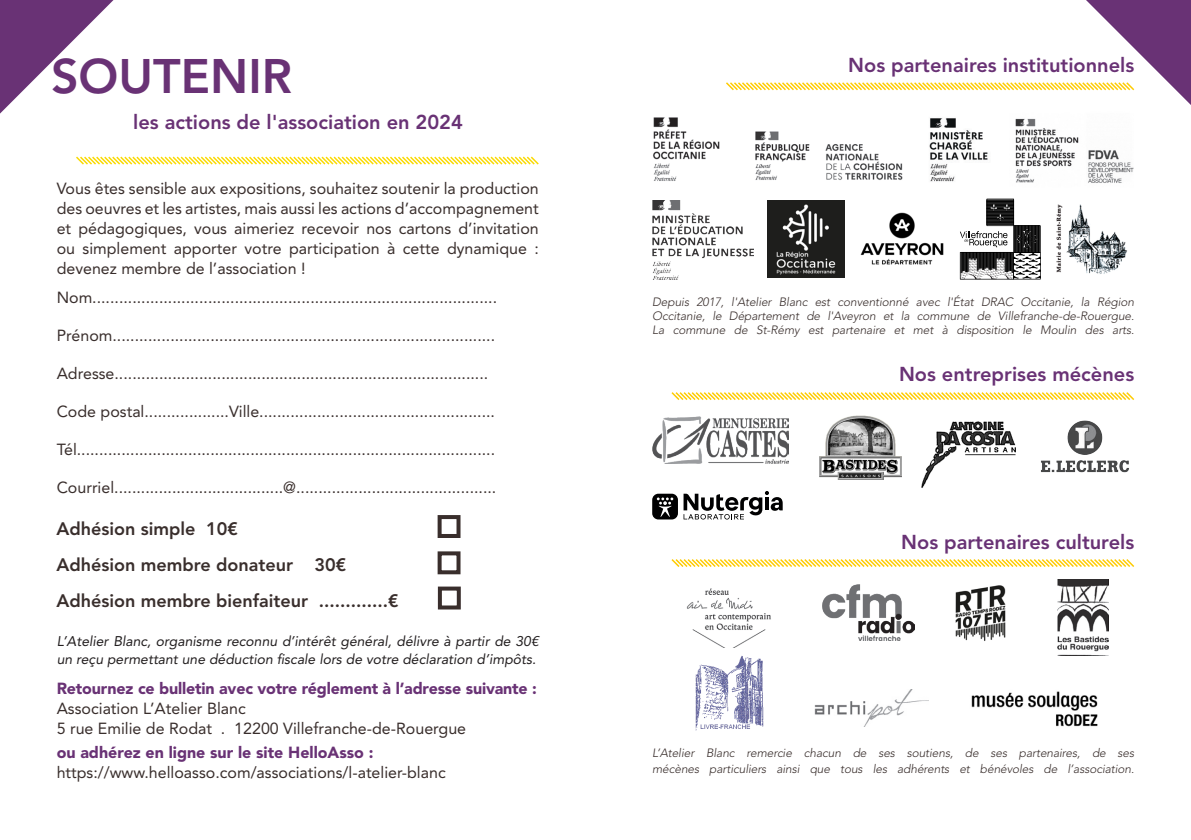
<style>
.page{position:relative;width:1191px;height:840px;background:#fff}
.page>*{position:absolute;margin:0;border:0;box-sizing:border-box;transform-origin:0 0}
.t1{font:800 48px "Avenir LT Std";color:#693275}
.t2{font:800 20px "Avenir LT Std";color:#693275}
.t3{font:800 18px "Avenir LT Std";color:#392e2c}
.t4{font:16px/20px "Avenir LT Std";color:#392e2c;text-align:justify}
.t5{font:900 16px/20px "Avenir LT Std";letter-spacing:-.01em;color:#693275}
.t6{font:italic 14px/18px "Avenir LT Std";color:#231f20}
.t7{font:italic 300 12px/14px "Avenir LT Std";letter-spacing:-.01em;color:#392e2c}
.s1{font-weight:400;color:#392e2c}
</style>
<div class="page">
<img style="left:1041px;top:420px;width:88px;height:53px">
<div style="left:437px;top:514px;width:23px;height:23px;border:4px solid #392e2c"></div>
<div style="left:437px;top:551px;width:23px;height:23px;border:4px solid #392e2c"></div>
<div style="left:438px;top:586px;width:23px;height:23px;border:4px solid #392e2c"></div>
<svg style="left:0;top:0;width:113px;height:113px"></svg>
<svg style="left:726px;top:0;width:465px;height:105px"></svg>
<img style="left:767px;top:200px;width:77px;height:77px">
<img style="left:1056px;top:204px;width:71px;height:70px">
<img style="left:921px;top:421px;width:95px;height:67px">
<img style="left:652px;top:416px;width:136px;height:47px">
<img style="left:819px;top:415px;width:82px;height:64px">
<img style="left:653px;top:117px;width:67px;height:64px">
<img style="left:652px;top:200px;width:101px;height:79px">
<img style="left:1057px;top:579px;width:51px;height:76px">
<svg style="left:671px;top:392px;width:464px;height:8px"></svg>
<svg style="left:671px;top:559px;width:463px;height:8px"></svg>
<img style="left:755px;top:131px;width:148px;height:49px">
<img style="left:929px;top:118px;width:59px;height:64px">
<img style="left:822px;top:584px;width:92px;height:56px">
<img style="left:814px;top:689px;width:114px;height:37px">
<img style="left:971px;top:691px;width:127px;height:36px">
<img style="left:955px;top:585px;width:51px;height:56px">
<img style="left:1015px;top:118px;width:118px;height:65px">
<img style="left:686px;top:588px;width:85px;height:58px">
<svg style="left:960px;top:198px;width:80px;height:81px"></svg>
<img style="left:860px;top:212px;width:84px;height:53px">
<img style="left:696px;top:656px;width:68px;height:75px">
<svg style="left:76px;top:156px;width:463px;height:9px"></svg>
<svg style="left:652px;top:491px;width:130px;height:28px"></svg>
<p class="t1" style="left:51px;top:48px;width:242px">SOUTENIR</p>
<p class="t2" style="left:133px;top:110px;width:331px">les actions de l'association en 2024</p>
<p class="t4" style="left:57px;top:178px;width:483px">Vous êtes sensible aux expositions, souhaitez soutenir la production des oeuvres et les artistes, mais aussi les actions d’accompagnement et pédagogiques, vous aimeriez recevoir nos cartons d’invitation ou simplement apporter votre participation à cette dynamique : devenez membre de l’association !</p>
<p class="t4" style="left:57px;top:287px;width:442px">Nom...........................................................................................</p>
<p class="t4" style="left:57px;top:325px;width:440px">Prénom......................................................................................</p>
<p class="t4" style="left:57px;top:363px;width:433px">Adresse....................................................................................</p>
<p class="t4" style="left:57px;top:401px;width:440px">Code postal...................Ville.....................................................</p>
<p class="t4" style="left:57px;top:439px;width:440px">Tél..............................................................................................</p>
<p class="t4" style="left:57px;top:477px;width:441px">Courriel......................................@.............................................</p>
<p class="t3" style="left:56px;top:517px;width:183px">Adhésion simple 10€</p>
<p class="t3" style="left:56px;top:553px;width:291px">Adhésion membre donateur 30€</p>
<p class="t3" style="left:56px;top:589px;width:344px">Adhésion membre bienfaiteur .............€</p>
<p class="t6" style="left:57px;top:632px;width:483px">L’Atelier Blanc, organisme reconnu d’intérêt général, délivre à partir de 30€ un reçu permettant une déduction fiscale lors de votre déclaration d’impôts.</p>
<p class="t5" style="left:57px;top:678px;width:482px">Retournez ce bulletin avec votre réglement à l’adresse suivante :<br><span class="s1">Association L’Atelier Blanc</span></p>
<p class="t4" style="left:57px;top:718px;width:411px">5 rue Emilie de Rodat . 12200 Villefranche-de-Rouergue</p>
<p class="t5" style="left:57px;top:742px;width:318px">ou adhérez en ligne sur le site HelloAsso :</p>
<p class="t4" style="left:57px;top:762px;width:390px">https://www.helloasso.com/associations/l-atelier-blanc</p>
<p class="t2" style="left:848px;top:53px;width:287px">Nos partenaires institutionnels</p>
<p class="t7" style="left:652px;top:294px;width:483px;text-align:justify">Depuis 2017, l'Atelier Blanc est conventionné avec l'État DRAC Occitanie, la Région Occitanie, le Département de l'Aveyron et la commune de Villefranche-de-Rouergue.<br>La commune de St-Rémy est partenaire et met à disposition le Moulin des arts.</p>
<p class="t2" style="left:899px;top:362px;width:237px">Nos entreprises mécènes</p>
<p class="t2" style="left:901px;top:529px;width:234px">Nos partenaires culturels</p>
<p class="t7" style="left:652px;top:745px;width:483px;line-height:16px">L’Atelier Blanc remercie chacun de ses soutiens, de ses partenaires, de ses mécènes particuliers ainsi que tous les adhérents et bénévoles de l’association.</p>
</div>
